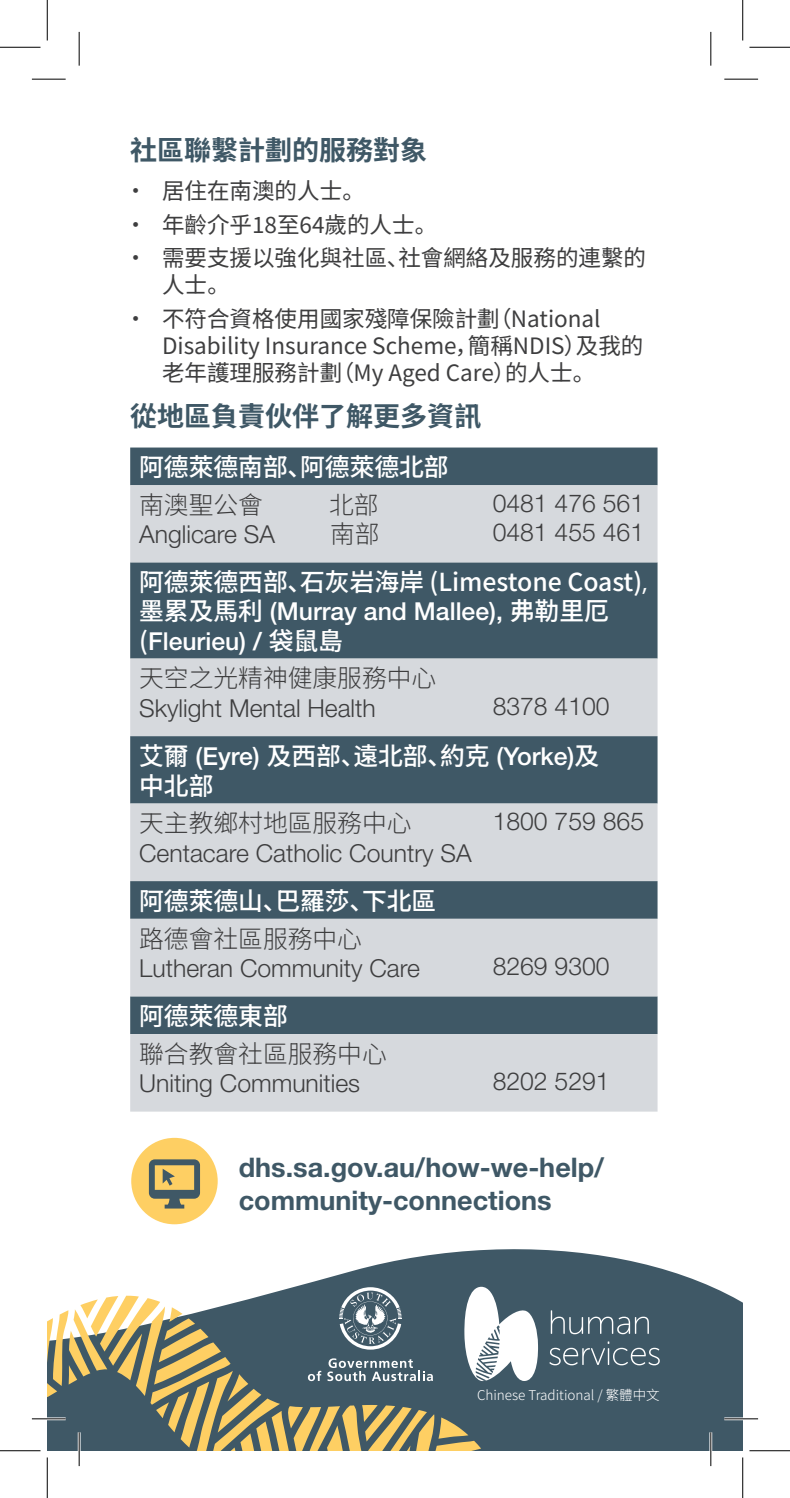
<style>
.page{position:relative;width:790px;height:1498px;background:#fff}
.page>*{position:absolute;margin:0;border:0;box-sizing:border-box;transform-origin:0 0}
.t1{font:700 27px/32.4px "Helvetica Neue LT Std";color:#3f5866}
.t2{font:700 27px "Noto Sans SC";color:#3f5866}
.Body_text{font:300 24.75px/29.2px "Helvetica Neue LT Std";color:#3e3e3f}
.Body_text-2{font:500 24.75px/29.2px "Noto Sans SC";color:#fff}
.Body_text-3{font:300 24.75px "Noto Sans SC";color:#3e3e3f}
.Bullet_list{font:22.5px/27px "Noto Sans SC";color:#3e3e3f}
.t3{font:300 13.5px "Noto Sans SC";color:#fff}
.s1{font-family:"Myriad Pro";font-weight:400}
.s2{font-family:"Helvetica Neue LT Std"}
</style>
<div class="page">
<div style="left:130px;top:447px;width:527px;height:38px;background:#3f5866"></div>
<svg style="left:130px;top:485px;width:527px;height:626px;background:#9ca8af"></svg>
<div style="left:131px;top:1138px;width:87px;height:86px;background:#fecf63;border-radius:50%"></div>
<svg style="left:149px;top:1159px;width:51px;height:40px"></svg>
<svg style="left:135px;top:1199px;width:607px;height:251px"></svg>
<svg style="left:47px;top:1295px;width:507px;height:155px;background:#757c6d"></svg>
<svg style="left:464px;top:1286px;width:74px;height:95px"></svg>
<svg style="left:549px;top:1341px;width:111px;height:24px;background:#5c717d"></svg>
<svg style="left:551px;top:1310px;width:98px;height:24px;background:#5c717d"></svg>
<svg style="left:308px;top:1370px;width:13px;height:11px"></svg>
<svg style="left:327px;top:1358px;width:106px;height:23px;background:#71838e"></svg>
<svg style="left:339px;top:1287px;width:63px;height:62px"></svg>
<hr style="left:32px;top:1417px;width:34px;height:3px;background:#fff">
<hr style="left:724px;top:1417px;width:34px;height:3px;background:#fff">
<hr style="left:78px;top:1432px;width:3px;height:34px;background:#fff">
<hr style="left:709px;top:1432px;width:3px;height:34px;background:#fff">
<hr style="left:32px;top:79px;width:34px;height:1px;background:#000">
<hr style="left:724px;top:79px;width:34px;height:1px;background:#000">
<hr style="left:32px;top:1418px;width:34px;height:1px;background:#000">
<hr style="left:724px;top:1418px;width:34px;height:1px;background:#000">
<hr style="left:79px;top:32px;width:1px;height:34px;background:#000">
<hr style="left:79px;top:1432px;width:1px;height:34px;background:#000">
<hr style="left:710px;top:32px;width:1px;height:34px;background:#000">
<hr style="left:710px;top:1432px;width:1px;height:34px;background:#000">
<hr style="left:0;top:47px;width:40px;height:1px;background:#000">
<hr style="left:749px;top:47px;width:41px;height:1px;background:#000">
<hr style="left:0;top:1450px;width:40px;height:1px;background:#000">
<hr style="left:749px;top:1450px;width:41px;height:1px;background:#000">
<hr style="left:47px;top:0;width:1px;height:40px;background:#000">
<hr style="left:47px;top:1457px;width:1px;height:41px;background:#000">
<hr style="left:742px;top:0;width:1px;height:40px;background:#000">
<hr style="left:742px;top:1457px;width:1px;height:41px;background:#000">
<h2 class="t2" style="left:130px;top:135px;width:299px">社區聯繫計劃的服務對象</h2>
<p class="Bullet_list" style="left:125px;top:178px;width:242px">• 居住在南澳的人士。</p>
<p class="Bullet_list" style="left:125px;top:211px;width:314px">• 年齡介乎18至64歲的人士。</p>
<p class="Bullet_list" style="left:162px;top:245px;width:485px;text-indent:-38px">• 需要支援以強化與社區、社會網絡及服務的連繫的人士。</p>
<p class="Bullet_list" style="left:162px;top:305px;width:483px;text-indent:-38px">• 不符合資格使用國家殘障保險計劃（National<br>Disability Insurance Scheme，簡稱NDIS）及我的老年護理服務計劃（My Aged Care）的人士。</p>
<h2 class="t2" style="left:130px;top:401px;width:353px">從地區負責伙伴了解更多資訊</h2>
<p class="Body_text-2" style="left:139px;top:453px;width:311px">阿德萊德南部、阿德萊德北部</p>
<p class="Body_text-3" style="left:139px;top:491px;width:125px">南澳聖公會</p>
<p class="Body_text-3" style="left:329px;top:491px;width:51px">北部</p>
<p class="Body_text" style="left:139px;top:519px;width:137px">Anglicare SA</p>
<p class="Body_text-3" style="left:330px;top:520px;width:51px">南部</p>
<p class="Body_text" style="left:493px;top:488px;width:153px">0481 476 561<br>0481 455 461</p>
<p class="Body_text-2" style="left:139px;top:568px;width:509px">阿德萊德西部、石灰岩海岸 (Limestone Coast)<span class="s1">,</span>墨累及馬利 <span class="s2">(Murray and Mallee),</span> 弗勒里厄(<span class="s2">Fleurieu) /</span> 袋鼠島</p>
<p class="Body_text-3" style="left:139px;top:664px;width:299px">天空之光精神健康服務中心</p>
<p class="Body_text" style="left:139px;top:693px;width:238px">Skylight Mental Health</p>
<p class="Body_text" style="left:493px;top:691px;width:118px">8378 4100</p>
<p class="Body_text-2" style="left:139px;top:742px;width:461px">艾爾 <span class="s2">(Eyre)</span> 及西部、遠北部、約克 <span class="s2">(Yorke)</span>及</p>
<p class="Body_text-2" style="left:139px;top:771px;width:76px">中北部</p>
<p class="Body_text-3" style="left:139px;top:809px;width:274px">天主教鄉村地區服務中心</p>
<p class="Body_text" style="left:139px;top:838px;width:334px">Centacare Catholic Country SA</p>
<p class="Body_text" style="left:493px;top:806px;width:153px">1800 759 865</p>
<p class="Body_text-2" style="left:139px;top:886px;width:299px">阿德萊德山、巴羅莎、下北區</p>
<p class="Body_text-3" style="left:139px;top:924px;width:224px">路德會社區服務中心</p>
<p class="Body_text" style="left:139px;top:953px;width:282px">Lutheran Community Care</p>
<p class="Body_text" style="left:493px;top:951px;width:118px">8269 9300</p>
<p class="Body_text-2" style="left:139px;top:1002px;width:150px">阿德萊德東部</p>
<p class="Body_text-3" style="left:139px;top:1040px;width:249px">聯合教會社區服務中心</p>
<p class="Body_text" style="left:139px;top:1068px;width:222px">Uniting Communities</p>
<p class="Body_text" style="left:493px;top:1066px;width:118px">8202 5291</p>
<p class="t1" style="left:239px;top:1151px;width:367px">dhs.sa.gov.au/how-we-help/ community-connections</p>
<h2 class="t3" style="left:477px;top:1387px;width:184px">Chinese Traditional / 繁體中文</h2>
</div>
